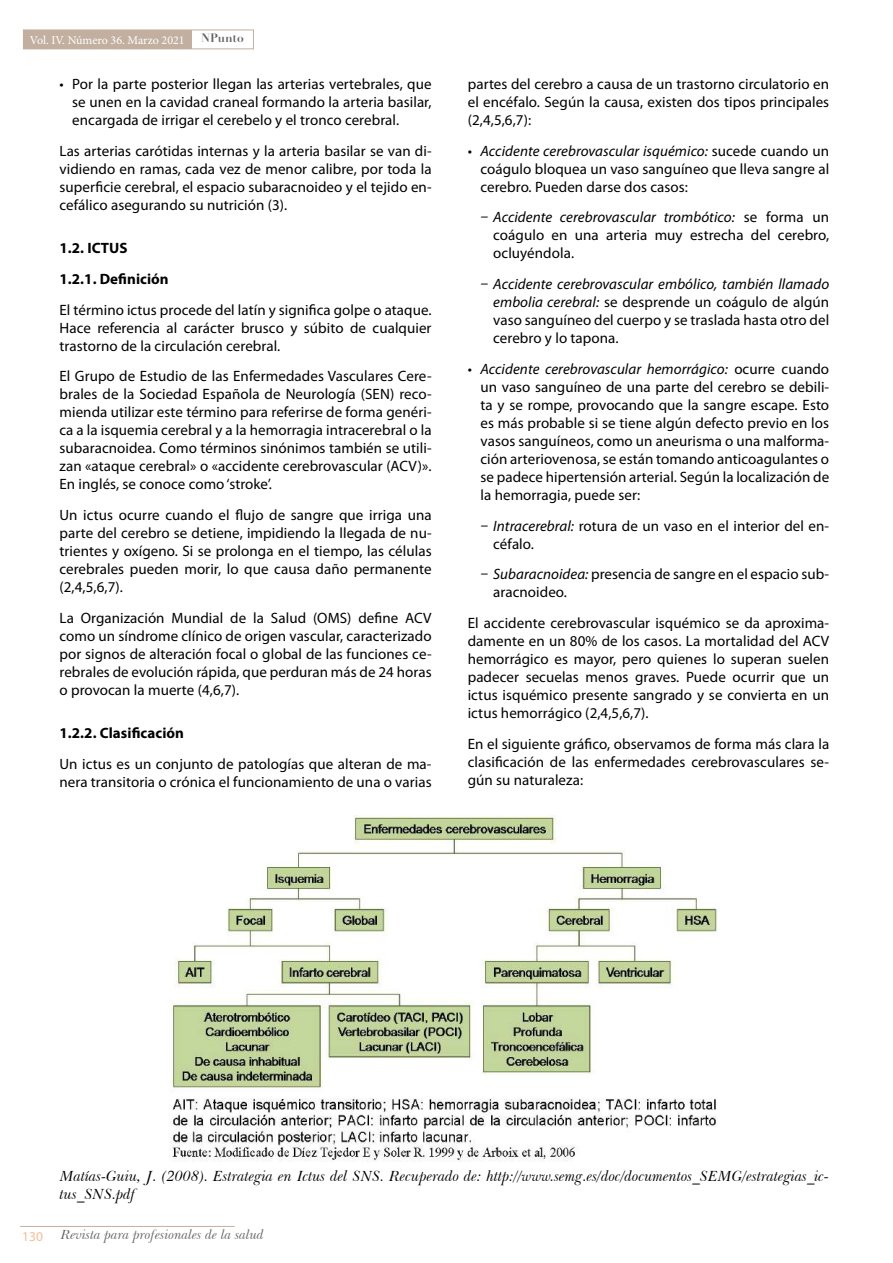
<style>
.page{position:relative;width:893px;height:1263px;background:#fff}
.page>*{position:absolute;margin:0;border:0;box-sizing:border-box;transform-origin:0 0}
.t1{font:15px/18px "Myriad Pro";letter-spacing:.005em;color:#000;text-align:justify}
.t2{font:italic 15px/18px "Baskerville BT";letter-spacing:-.005em;color:#000}
.t3{font:700 15px/30.8px "Myriad Pro";letter-spacing:.005em;color:#000}
.t4{font:italic 13.5px "Baskerville BT";color:#646363}
.t5{font:13.5px "Myriad Pro";color:#f6bc96}
.t6{font:12px "Minion Pro";color:#fff}
.t7{font:700 12px "Didot LH";color:#646363}
.s1{font-style:italic}
</style>
<div class="page">
<div style="left:23px;top:30px;width:231px;height:19px;border:1px solid #c2afa0"></div>
<div style="left:23px;top:30px;width:169px;height:19px;background:#c2afa0"></div>
<hr style="left:20px;top:1226px;width:215px;height:1px;background:#c2afa0">
<img style="left:171px;top:816px;width:547px;height:346px">
<p class="t6" style="left:30px;top:32px;width:156px">Vol. IV. Número 36. Marzo 2021</p>
<p class="t7" style="left:201px;top:31px;width:44px">NPunto</p>
<p class="t1" style="left:72px;top:75px;width:361px;text-indent:-13px">• Por la parte posterior llegan las arterias vertebrales, que se unen en la cavidad craneal formando la arteria basilar, encargada de irrigar el cerebelo y el tronco cerebral.</p>
<p class="t1" style="left:60px;top:141px;width:374px">Las arterias carótidas internas y la arteria basilar se van di&shy;vidiendo en ramas, cada vez de menor calibre, por toda la superficie cerebral, el espacio subaracnoideo y el tejido en&shy;cefálico asegurando su nutrición (3).</p>
<p class="t3" style="left:60px;top:233px;width:111px">1.2. ICTUS<br>1.2.1. Definición</p>
<p class="t1" style="left:60px;top:300px;width:374px">El término ictus procede del latín y significa golpe o ataque.<br>Hace referencia al carácter brusco y súbito de cualquier trastorno de la circulación cerebral.</p>
<p class="t1" style="left:60px;top:367px;width:374px">El Grupo de Estudio de las Enfermedades Vasculares Cere&shy;brales de la Sociedad Española de Neurología (SEN) reco&shy;mienda utilizar este término para referirse de forma genéri&shy;ca a la isquemia cerebral y a la hemorragia intracerebral o la subaracnoidea. Como términos sinónimos también se utili&shy;zan «ataque cerebral» o «accidente cerebrovascular (ACV)».<br>En inglés, se conoce como ‘stroke’.</p>
<p class="t1" style="left:60px;top:506px;width:374px">Un ictus ocurre cuando el flujo de sangre que irriga una parte del cerebro se detiene, impidiendo la llegada de nu&shy;trientes y oxígeno. Si se prolonga en el tiempo, las células cerebrales pueden morir, lo que causa daño permanente (2,4,5,6,7).</p>
<p class="t1" style="left:60px;top:609px;width:374px">La Organización Mundial de la Salud (OMS) define ACV como un síndrome clínico de origen vascular, caracterizado por signos de alteración focal o global de las funciones ce&shy;rebrales de evolución rápida, que perduran más de 24 horas o provocan la muerte (4,6,7).</p>
<p class="t3" style="left:60px;top:718px;width:126px">1.2.2. Clasificación</p>
<p class="t1" style="left:60px;top:755px;width:374px">Un ictus es un conjunto de patologías que alteran de ma&shy;nera transitoria o crónica el funcionamiento de una o varias</p>
<p class="t1" style="left:468px;top:75px;width:363px">partes del cerebro a causa de un trastorno circulatorio en el encéfalo. Según la causa, existen dos tipos principales (2,4,5,6,7):</p>
<p class="t1" style="left:480px;top:141px;width:350px;text-indent:-13px"><span class="s1">• Accidente cerebrovascular isquémico:</span> sucede cuando un coágulo bloquea un vaso sanguíneo que lleva sangre al cerebro. Pueden darse dos casos:</p>
<p class="t1" style="left:493px;top:208px;width:337px;text-indent:-13px"><span class="s1">ū Accidente cerebrovascular trombótico:</span> se forma un coágulo en una arteria muy estrecha del cerebro, ocluyéndola.</p>
<p class="t1" style="left:493px;top:275px;width:337px;text-indent:-13px"><span class="s1">ū Accidente cerebrovascular embólico, también llamado embolia cerebral:</span> se desprende un coágulo de algún vaso sanguíneo del cuerpo y se traslada hasta otro del cerebro y lo tapona.</p>
<p class="t1" style="left:480px;top:360px;width:350px;text-indent:-13px">• <span class="s1">Accidente cerebrovascular hemorrágico:</span> ocurre cuando un vaso sanguíneo de una parte del cerebro se debili&shy;ta y se rompe, provocando que la sangre escape. Esto es más probable si se tiene algún defecto previo en los vasos sanguíneos, como un aneurisma o una malforma&shy;ción arteriovenosa, se están tomando anticoagulantes o se padece hipertensión arterial. Según la localización de la hemorragia, puede ser:</p>
<p class="t1" style="left:493px;top:516px;width:337px;text-indent:-13px"><span class="s1">ū Intracerebral:</span> rotura de un vaso en el interior del en&shy;céfalo.</p>
<p class="t1" style="left:493px;top:565px;width:337px;text-indent:-13px"><span class="s1">ū Subaracnoidea:</span> presencia de sangre en el espacio sub&shy;aracnoideo.</p>
<p class="t1" style="left:468px;top:614px;width:363px">El accidente cerebrovascular isquémico se da aproxima&shy;damente en un 80% de los casos. La mortalidad del ACV hemorrágico es mayor, pero quienes lo superan suelen padecer secuelas menos graves. Puede ocurrir que un ictus isquémico presente sangrado y se convierta en un ictus hemorrágico (2,4,5,6,7).</p>
<p class="t1" style="left:468px;top:735px;width:363px">En el siguiente gráfico, observamos de forma más clara la clasificación de las enfermedades cerebrovasculares se&shy;gún su naturaleza:</p>
<p class="t2" style="left:60px;top:1167px;width:771px">Matías-Guiu, J. (2008). Estrategia en Ictus del SNS. Recuperado de: http://www.semg.es/doc/documentos_SEMG/estrategias_ic&shy;tus_SNS.pdf</p>
<p class="t5" style="left:22px;top:1228px;width:22px">130</p>
<p class="t4" style="left:61px;top:1227px;width:205px">Revista para profesionales de la salud</p>
</div>
